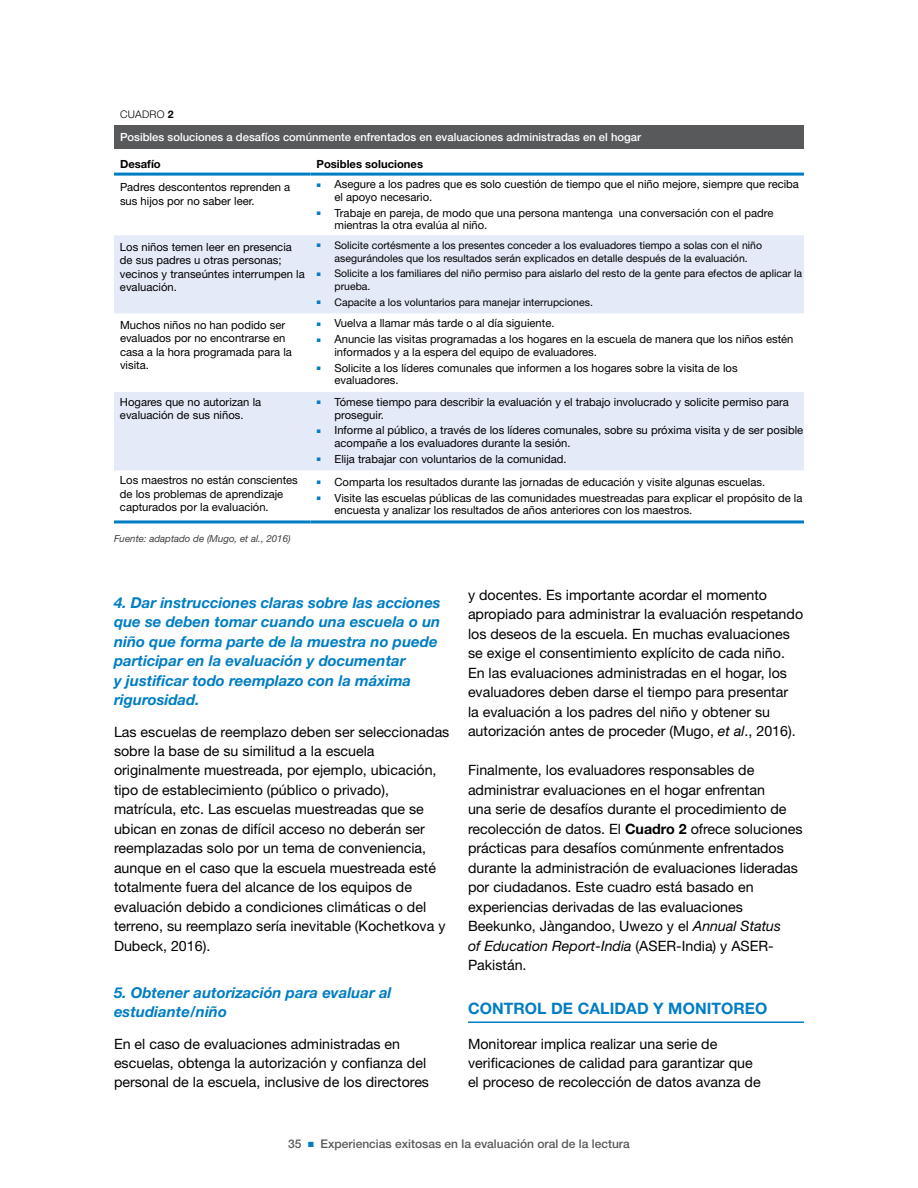
<style>
.page{position:relative;width:918px;height:1188px;background:#fff}
.page>*{position:absolute;margin:0;border:0;box-sizing:border-box;transform-origin:0 0}
.t1{font:700 15.75px "Helvetica Neue LT Std";letter-spacing:.005em;color:#007dc3}
.t2{font:italic 700 15px/19.5px "Helvetica Neue LT Std";color:#007dc3}
.t3{font:14.25px/19.5px "Helvetica Neue LT Std";color:#000}
.t4{font:500 12px "Helvetica Neue LT Std";color:#58595b}
.t5{font:11.25px/13.5px "Helvetica Neue LT Std";color:#000}
.t6{font:500 11.25px "Helvetica Neue LT Std";color:#fff}
.t7{font:700 11.25px "Helvetica Neue LT Std";color:#000}
.t8{font:10.5px/12.8px "Helvetica Neue LT Std";color:#000}
.t9{font:300 10.5px "Helvetica Neue LT Std";letter-spacing:.03em;color:#000}
.t10{font:italic 9.75px "Helvetica Neue LT Std";color:#414042}
.t11{font:5.25px "Zine Sans Dis Regular Roman Exp";color:#007dc3}
.s1{font-weight:700}
.s2{font-family:"Zine Sans Dis Regular Roman Exp";font-size:5.25px;color:#007dc3}
.s3{font-style:italic}
.s4{color:#007dc3}
</style>
<div class="page">
<hr style="left:468px;top:1022px;width:336px;height:1px;background:#007dc3">
<div style="left:114px;top:125px;width:690px;height:23px;background:#58595b"></div>
<svg style="left:114px;top:235px;width:690px;height:235px;fill:#e4eaf7"></svg>
<hr style="left:114px;top:173px;width:196px;height:3px;background:#007dc3">
<hr style="left:310px;top:173px;width:494px;height:3px;background:#007dc3">
<hr style="left:114px;top:520px;width:196px;height:3px;background:#007dc3">
<hr style="left:310px;top:520px;width:494px;height:3px;background:#007dc3">
<p class="t9" style="left:120px;top:108px;width:55px">CUADRO <span class="s1">2</span></p>
<p class="t6" style="left:120px;top:130px;width:523px">Posibles soluciones a desafíos comúnmente enfrentados en evaluaciones administradas en el hogar</p>
<p class="t7" style="left:120px;top:157px;width:42px">Desafío</p>
<p class="t7" style="left:317px;top:157px;width:108px">Posibles soluciones</p>
<p class="t5" style="left:120px;top:180px;width:172px">Padres descontentos reprenden a sus hijos por no saber leer.</p>
<p class="t5" style="left:334px;top:178px;width:466px;line-height:12.8px;text-indent:-18px"><span class="s2">M</span> Asegure a los padres que es solo cuestión de tiempo que el niño mejore, siempre que reciba el apoyo necesario.</p>
<p class="t5" style="left:334px;top:206px;width:440px;line-height:12.8px;text-indent:-18px"><span class="s2">M</span> Trabaje en pareja, de modo que una persona mantenga una conversación con el padre mientras la otra evalúa al niño.</p>
<p class="t5" style="left:120px;top:240px;width:186px">Los niños temen leer en presencia de sus padres u otras personas; vecinos y transeúntes interrumpen la evaluación.</p>
<p class="t11" style="left:316px;top:243px;width:6px">M</p>
<p class="t8" style="left:335px;top:239px;width:429px">Solicite cortésmente a los presentes conceder a los evaluadores tiempo a solas con el niño asegurándoles que los resultados serán explicados en detalle después de la evaluación.</p>
<p class="t11" style="left:316px;top:272px;width:6px">M</p>
<p class="t8" style="left:334px;top:267px;width:469px">Solicite a los familiares del niño permiso para aislarlo del resto de la gente para efectos de aplicar la prueba.</p>
<p class="t11" style="left:316px;top:300px;width:6px">M</p>
<p class="t8" style="left:334px;top:296px;width:260px">Capacite a los voluntarios para manejar interrupciones.</p>
<p class="t5" style="left:120px;top:318px;width:173px">Muchos niños no han podido ser evaluados por no encontrarse en casa a la hora programada para la visita.</p>
<p class="t5" style="left:316px;top:315px;width:479px;line-height:15.8px"><span class="s2">M</span> Vuelva a llamar más tarde o al día siguiente.<br><span class="s2">M</span> Anuncie las visitas programadas a los hogares en la escuela de manera que los niños estén</p>
<p class="t5" style="left:316px;top:344px;width:423px;line-height:15.8px;text-indent:18px">informados y a la espera del equipo de evaluadores.<br><span class="s2">M</span> Solicite a los líderes comunales que informen a los hogares sobre la visita de los</p>
<p class="t5" style="left:334px;top:374px;width:65px">evaluadores.</p>
<p class="t5" style="left:120px;top:395px;width:143px">Hogares que no autorizan la evaluación de sus niños.</p>
<p class="t5" style="left:334px;top:395px;width:456px;line-height:12.8px;text-indent:-18px"><span class="s2">M</span> Tómese tiempo para describir la evaluación y el trabajo involucrado y solicite permiso para proseguir.</p>
<p class="t5" style="left:334px;top:424px;width:470px;line-height:12.8px;text-indent:-18px"><span class="s2">M</span> Informe al público, a través de los líderes comunales, sobre su próxima visita y de ser posible acompañe a los evaluadores durante la sesión.</p>
<p class="t5" style="left:316px;top:452px;width:252px"><span class="s2">M</span> Elija trabajar con voluntarios de la comunidad.</p>
<p class="t5" style="left:120px;top:474px;width:179px">Los maestros no están conscientes de los problemas de aprendizaje capturados por la evaluación.</p>
<p class="t5" style="left:316px;top:474px;width:487px;line-height:15.8px"><span class="s2">M</span> Comparta los resultados durante las jornadas de educación y visite algunas escuelas.<br><span class="s2">M</span> Visite las escuelas públicas de las comunidades muestreadas para explicar el propósito de la</p>
<p class="t5" style="left:334px;top:504px;width:359px">encuesta y analizar los resultados de años anteriores con los maestros.</p>
<p class="t10" style="left:114px;top:532px;width:178px">Fuente: adaptado de (Mugo, et al., 2016)</p>
<p class="t2" style="left:114px;top:592px;width:328px">4. Dar instrucciones claras sobre las acciones que se deben tomar cuando una escuela o un niño que forma parte de la muestra no puede participar en la evaluación y documentar<br>y justificar todo reemplazo con la máxima rigurosidad.</p>
<p class="t3" style="left:114px;top:721px;width:337px">Las escuelas de reemplazo deben ser seleccionadas sobre la base de su similitud a la escuela originalmente muestreada, por ejemplo, ubicación, tipo de establecimiento (público o privado), matrícula, etc. Las escuelas muestreadas que se ubican en zonas de difícil acceso no deberán ser reemplazadas solo por un tema de conveniencia, aunque en el caso que la escuela muestreada esté totalmente fuera del alcance de los equipos de evaluación debido a condiciones climáticas o del terreno, su reemplazo sería inevitable (Kochetkova y Dubeck, 2016).</p>
<p class="t2" style="left:114px;top:982px;width:279px">5. Obtener autorización para evaluar al estudiante/niño</p>
<p class="t3" style="left:114px;top:1033px;width:317px">En el caso de evaluaciones administradas en escuelas, obtenga la autorización y confianza del personal de la escuela, inclusive de los directores</p>
<p class="t3" style="left:468px;top:585px;width:337px">y docentes. Es importante acordar el momento apropiado para administrar la evaluación respetando los deseos de la escuela. En muchas evaluaciones se exige el consentimiento explícito de cada niño.<br>En las evaluaciones administradas en el hogar, los evaluadores deben darse el tiempo para presentar<br>la evaluación a los padres del niño y obtener su autorización antes de proceder (Mugo, <span class="s3">et al</span>., 2016).</p>
<p class="t3" style="left:468px;top:760px;width:336px">Finalmente, los evaluadores responsables de administrar evaluaciones en el hogar enfrentan<br>una serie de desafíos durante el procedimiento de recolección de datos. El <span class="s1">Cuadro 2</span> ofrece soluciones prácticas para desafíos comúnmente enfrentados durante la administración de evaluaciones lideradas por ciudadanos. Este cuadro está basado en experiencias derivadas de las evaluaciones Beekunko, Jàngandoo, Uwezo y el <span class="s3">Annual Status<br>of Education Report-India</span> (ASER-India) y ASER-Pakistán.</p>
<p class="t1" style="left:468px;top:999px;width:301px">CONTROL DE CALIDAD Y MONITOREO</p>
<p class="t3" style="left:468px;top:1033px;width:294px">Monitorear implica realizar una serie de verificaciones de calidad para garantizar que el proceso de recolección de datos avanza de</p>
<p class="t4" style="left:288px;top:1137px;width:343px">35 <span class="s4">■</span> Experiencias exitosas en la evaluación oral de la lectura</p>
</div>
